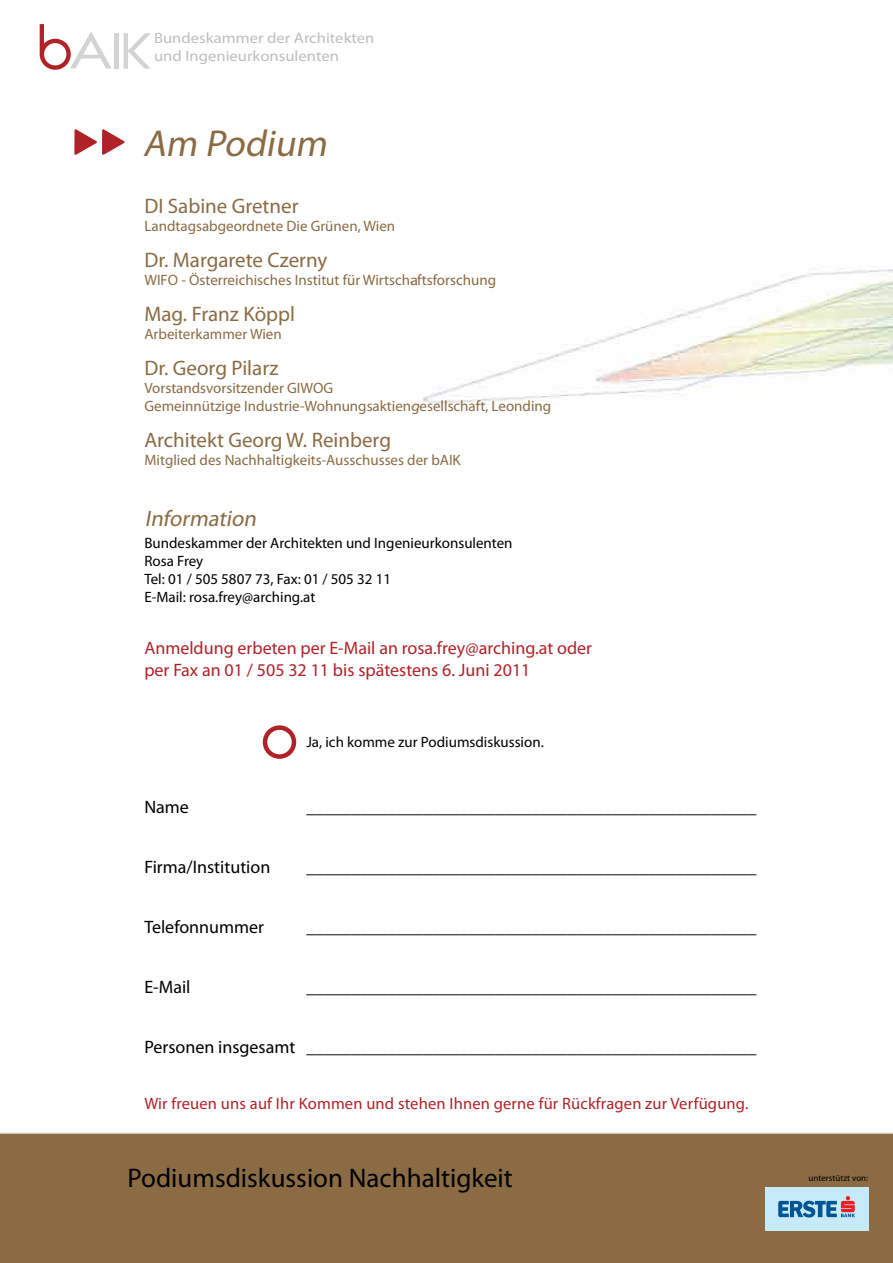
<style>
.page{position:relative;width:893px;height:1263px;background:#fff}
.page>*{position:absolute;margin:0;border:0;box-sizing:border-box;transform-origin:0 0}
.t1{font:italic 37.5px "Myriad Pro";color:#8a6b44}
.t2{font:27px "Myriad Pro";color:#000}
.t3{font:italic 22.5px "Myriad Pro";color:#8a6b44}
.t4{font:21px "Myriad Pro";color:#8a6b44}
.t5{font:18px "Myriad Pro";color:#000}
.t6{font:18px/21.6px "Myriad Pro";color:#af2227}
.t7{font:16.5px "Myriad Pro";letter-spacing:.01em;color:#af2227}
.t8{font:15px/18px "Myriad Pro";color:#8a6b44}
.t9{font:15px/18px "Myriad Pro";color:#000}
.t10{font:15px/18px "Myriad Pro";color:#bcbec0;scale:1.11 1}
.t11{font:9px "Myriad Pro";color:#000}
</style>
<div class="page">
<svg style="left:40px;top:24px;width:72px;height:46px"></svg>
<hr style="left:114px;top:33px;width:4px;height:36px;background:#d1d3d4">
<svg style="left:124px;top:33px;width:27px;height:36px"></svg>
<div style="left:0;top:1132px;width:893px;height:131px;background:#8a6b44"></div>
<div style="left:764px;top:1187px;width:104px;height:44px;background:#c7eafb"></div>
<svg style="left:778px;top:1196px;width:77px;height:21px"></svg>
<svg style="left:74px;top:129px;width:51px;height:26px"></svg>
<div style="left:263px;top:725px;width:33px;height:34px;border:4px solid #af2227;border-radius:50%"></div>
<img style="left:423px;top:269px;width:470px;height:136px">
<p class="t10" style="left:154px;top:29px;width:200px">Bundeskammer der Architekten und Ingenieurkonsulenten</p>
<h1 class="t1" style="left:143px;top:120px;width:193px">Am Podium</h1>
<p class="t4" style="left:144px;top:193px;width:156px">DI Sabine Gretner</p>
<p class="t8" style="left:144px;top:217px;width:252px">Landtagsabgeordnete Die Grünen, Wien</p>
<p class="t4" style="left:144px;top:247px;width:185px">Dr. Margarete Czerny</p>
<p class="t8" style="left:144px;top:271px;width:353px">WIFO - Österreichisches Institut für Wirtschaftsforschung</p>
<p class="t4" style="left:144px;top:301px;width:152px">Mag. Franz Köppl</p>
<p class="t8" style="left:144px;top:325px;width:139px">Arbeiterkammer Wien</p>
<p class="t4" style="left:144px;top:355px;width:136px">Dr. Georg Pilarz</p>
<p class="t8" style="left:144px;top:379px;width:408px">Vorstandsvorsitzender GIWOG<br>Gemeinnützige Industrie-Wohnungsaktiengesellschaft, Leonding</p>
<p class="t4" style="left:144px;top:427px;width:248px">Architekt Georg W. Reinberg</p>
<p class="t8" style="left:144px;top:451px;width:318px">Mitglied des Nachhaltigkeits-Ausschusses der bAIK</p>
<p class="t3" style="left:145px;top:505px;width:118px">Information</p>
<p class="t9" style="left:144px;top:534px;width:370px">Bundeskammer der Architekten und Ingenieurkonsulenten Rosa Frey<br>Tel: 01 / 505 5807 73, Fax: 01 / 505 32 11<br>E-Mail: rosa.frey@arching.at</p>
<p class="t6" style="left:144px;top:637px;width:449px">Anmeldung erbeten per E-Mail an rosa.frey@arching.at oder per Fax an 01 / 505 32 11 bis spätestens 6. Juni 2011</p>
<p class="t5" style="left:144px;top:796px;width:46px">Name</p>
<p class="t5" style="left:144px;top:856px;width:128px">Firma/Institution</p>
<p class="t5" style="left:144px;top:916px;width:121px">Telefonnummer</p>
<p class="t5" style="left:144px;top:976px;width:48px">E-Mail</p>
<p class="t9" style="left:306px;top:732px;width:239px">Ja, ich komme zur Podiumsdiskussion.</p>
<p class="t5" style="left:306px;top:796px;width:451px">__________________________________________________</p>
<p class="t5" style="left:306px;top:856px;width:451px">__________________________________________________</p>
<p class="t5" style="left:306px;top:916px;width:451px">__________________________________________________</p>
<p class="t5" style="left:306px;top:976px;width:451px">__________________________________________________</p>
<p class="t5" style="left:144px;top:1036px;width:614px">Personen insgesamt __________________________________________________</p>
<p class="t7" style="left:144px;top:1093px;width:606px">Wir freuen uns auf Ihr Kommen und stehen Ihnen gerne für Rückfragen zur Verfügung.</p>
<h2 class="t2" style="left:128px;top:1161px;width:387px">Podiumsdiskussion Nachhaltigkeit</h2>
<p class="t11" style="left:809px;top:1172px;width:61px">unterstützt von:</p>
</div>
